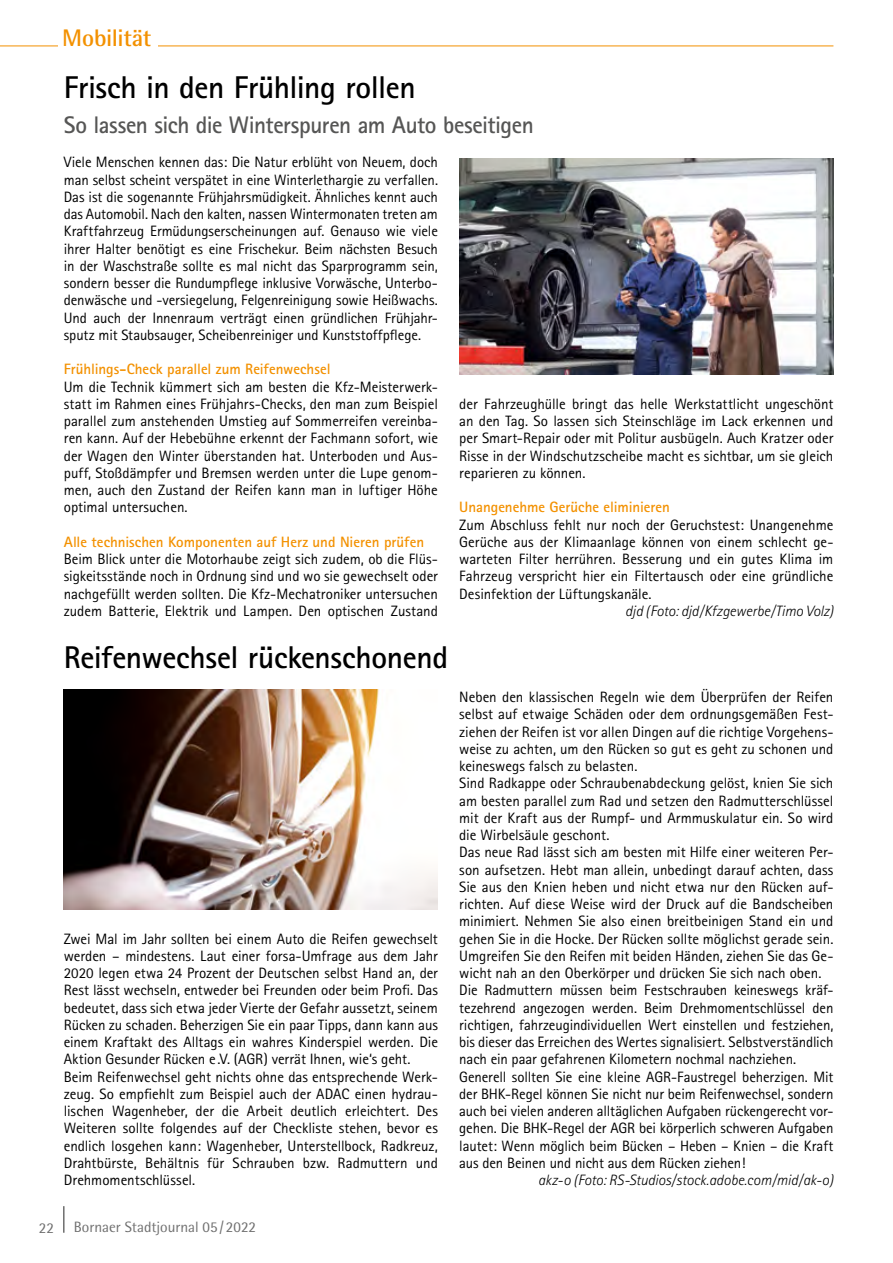
<style>
.page{position:relative;width:893px;height:1263px;background:#fff}
.page>*{position:absolute;margin:0;border:0;box-sizing:border-box;transform-origin:0 0}
.t1{font:700 31.5px "Rotis Sans Serif";letter-spacing:-.01em;color:#000}
.t2{font:700 24px "Rotis Sans Serif";letter-spacing:-.025em;color:#565655}
.t3{font:700 24px "Rotis Semi Sans";letter-spacing:-.015em;color:#f39100}
.t4{font:15px/17.2px "Rotis Sans Serif";letter-spacing:-.005em;color:#000;text-align:justify}
.t5{font:700 15px "Rotis Sans Serif";letter-spacing:-.005em;color:#f39100}
.t6{font:italic 300 15px "Rotis Sans Serif";color:#000}
.t7{font:15px "Rotis Semi Sans";color:#6e6e6e}
</style>
<div class="page">
<hr style="left:63px;top:1206px;width:2px;height:27px;background:#6e6e6e">
<hr style="left:0;top:46px;width:833px;height:1px;background:#f39100">
<div style="left:58px;top:28px;width:99px;height:26px;background:#fff"></div>
<img style="left:64px;top:689px;width:374px;height:220px">
<img style="left:459px;top:159px;width:374px;height:215px">
<h2 class="t3" style="left:62px;top:23px;width:91px">Mobilität</h2>
<h1 class="t1" style="left:64px;top:68px;width:353px">Frisch in den Frühling rollen</h1>
<h2 class="t2" style="left:64px;top:109px;width:471px">So lassen sich die Winterspuren am Auto beseitigen</h2>
<p class="t4" style="left:64px;top:153px;width:376px">Viele Menschen kennen das: Die Natur erblüht von Neuem, doch man selbst scheint verspätet in eine Winterlethargie zu verfallen.<br>Das ist die sogenannte Frühjahrsmüdigkeit. Ähnliches kennt auch das Automobil. Nach den kalten, nassen Wintermonaten treten am Kraftfahrzeug Ermüdungserscheinungen auf. Genauso wie viele ihrer Halter benötigt es eine Frischekur. Beim nächsten Besuch in der Waschstraße sollte es mal nicht das Sparprogramm sein, sondern besser die Rundumpflege inklusive Vorwäsche, Unterbo&shy;denwäsche und -versiegelung, Felgenreinigung sowie Heißwachs.<br>Und auch der Innenraum verträgt einen gründlichen Frühjahr&shy;sputz mit Staubsauger, Scheibenreiniger und Kunststoffpflege.</p>
<p class="t5" style="left:64px;top:360px;width:268px">Frühlings-Check parallel zum Reifenwechsel</p>
<p class="t4" style="left:64px;top:378px;width:376px">Um die Technik kümmert sich am besten die Kfz-Meisterwerk&shy;statt im Rahmen eines Frühjahrs-Checks, den man zum Beispiel parallel zum anstehenden Umstieg auf Sommerreifen vereinba&shy;ren kann. Auf der Hebebühne erkennt der Fachmann sofort, wie der Wagen den Winter überstanden hat. Unterboden und Aus&shy;puff, Stoßdämpfer und Bremsen werden unter die Lupe genom&shy;men, auch den Zustand der Reifen kann man in luftiger Höhe optimal untersuchen.</p>
<p class="t5" style="left:64px;top:532px;width:362px">Alle technischen Komponenten auf Herz und Nieren prüfen</p>
<p class="t4" style="left:64px;top:550px;width:376px">Beim Blick unter die Motorhaube zeigt sich zudem, ob die Flüs&shy;sigkeitsstände noch in Ordnung sind und wo sie gewechselt oder nachgefüllt werden sollten. Die Kfz-Mechatroniker untersuchen zudem Batterie, Elektrik und Lampen. Den optischen Zustand</p>
<h1 class="t1" style="left:64px;top:637px;width:386px">Reifenwechsel rückenschonend</h1>
<p class="t4" style="left:64px;top:930px;width:376px;text-align:left">Zwei Mal im Jahr sollten bei einem Auto die Reifen gewechselt werden – mindestens. Laut einer forsa-Umfrage aus dem Jahr 2020 legen etwa 24 Prozent der Deutschen selbst Hand an, der Rest lässt wechseln, entweder bei Freunden oder beim Profi. Das bedeutet, dass sich etwa jeder Vierte der Gefahr aussetzt, seinem Rücken zu schaden. Beherzigen Sie ein paar Tipps, dann kann aus einem Kraftakt des Alltags ein wahres Kinderspiel werden. Die Aktion Gesunder Rücken e .V. (AGR) verrät Ihnen, wie‘s geht.<br>Beim Reifenwechsel geht nichts ohne das entsprechende Werk&shy;zeug. So empfiehlt zum Beispiel auch der ADAC einen hydrau&shy;lischen Wagenheber, der die Arbeit deutlich erleichtert. Des Weiteren sollte folgendes auf der Checkliste stehen, bevor es endlich losgehen kann: Wagenheber, Unterstellbock, Radkreuz, Drahtbürste, Behältnis für Schrauben bzw. Radmuttern und Drehmomentschlüssel.</p>
<p class="t7" style="left:39px;top:1219px;width:17px">22</p>
<p class="t7" style="left:74px;top:1218px;width:184px">Bornaer Stadtjournal 05/2022</p>
<p class="t4" style="left:459px;top:395px;width:376px">der Fahrzeughülle bringt das helle Werkstattlicht ungeschönt an den Tag. So lassen sich Steinschläge im Lack erkennen und per Smart-Repair oder mit Politur ausbügeln. Auch Kratzer oder Risse in der Windschutzscheibe macht es sichtbar, um sie gleich reparieren zu können.</p>
<p class="t5" style="left:459px;top:498px;width:212px">Unangenehme Gerüche eliminieren</p>
<p class="t4" style="left:459px;top:516px;width:376px">Zum Abschluss fehlt nur noch der Geruchstest: Unangenehme Gerüche aus der Klimaanlage können von einem schlecht ge&shy;warteten Filter herrühren. Besserung und ein gutes Klima im Fahrzeug verspricht hier ein Filtertausch oder eine gründliche Desinfektion der Lüftungskanäle.</p>
<p class="t6" style="left:625px;top:602px;width:210px">djd (Foto: djd/Kfzgewerbe/Timo Volz)</p>
<p class="t4" style="left:459px;top:688px;width:376px;text-align:left">Neben den klassischen Regeln wie dem Überprüfen der Reifen selbst auf etwaige Schäden oder dem ordnungsgemäßen Fest&shy;ziehen der Reifen ist vor allen Dingen auf die richtige Vorgehens&shy;weise zu achten, um den Rücken so gut es geht zu schonen und keineswegs falsch zu belasten.<br>Sind Radkappe oder Schraubenabdeckung gelöst, knien Sie sich am besten parallel zum Rad und setzen den Radmutterschlüssel mit der Kraft aus der Rumpf- und Armmuskulatur ein. So wird die Wirbelsäule geschont.<br>Das neue Rad lässt sich am besten mit Hilfe einer weiteren Per&shy;son aufsetzen. Hebt man allein, unbedingt darauf achten, dass Sie aus den Knien heben und nicht etwa nur den Rücken auf&shy;richten. Auf diese Weise wird der Druck auf die Bandscheiben minimiert. Nehmen Sie also einen breitbeinigen Stand ein und gehen Sie in die Hocke. Der Rücken sollte möglichst gerade sein.<br>Umgreifen Sie den Reifen mit beiden Händen, ziehen Sie das Ge&shy;wicht nah an den Oberkörper und drücken Sie sich nach oben.<br>Die Radmuttern müssen beim Festschrauben keineswegs kräf&shy;tezehrend angezogen werden. Beim Drehmomentschlüssel den richtigen, fahrzeugindividuellen Wert einstellen und festziehen, bis dieser das Erreichen des Wertes signalisiert. Selbstverständlich nach ein paar gefahrenen Kilometern nochmal nachziehen.<br>Generell sollten Sie eine kleine AGR-Faustregel beherzigen. Mit der BHK-Regel können Sie nicht nur beim Reifenwechsel, sondern auch bei vielen anderen alltäglichen Aufgaben rückengerecht vor&shy;gehen. Die BHK-Regel der AGR bei körperlich schweren Aufgaben lautet: Wenn möglich beim Bücken – Heben – Knien – die Kraft aus den Beinen und nicht aus dem Rücken ziehen!</p>
<p class="t6" style="left:538px;top:1171px;width:297px">akz-o (Foto: RS-Studios/stock.adobe.com/mid/ak-o)</p>
</div>
